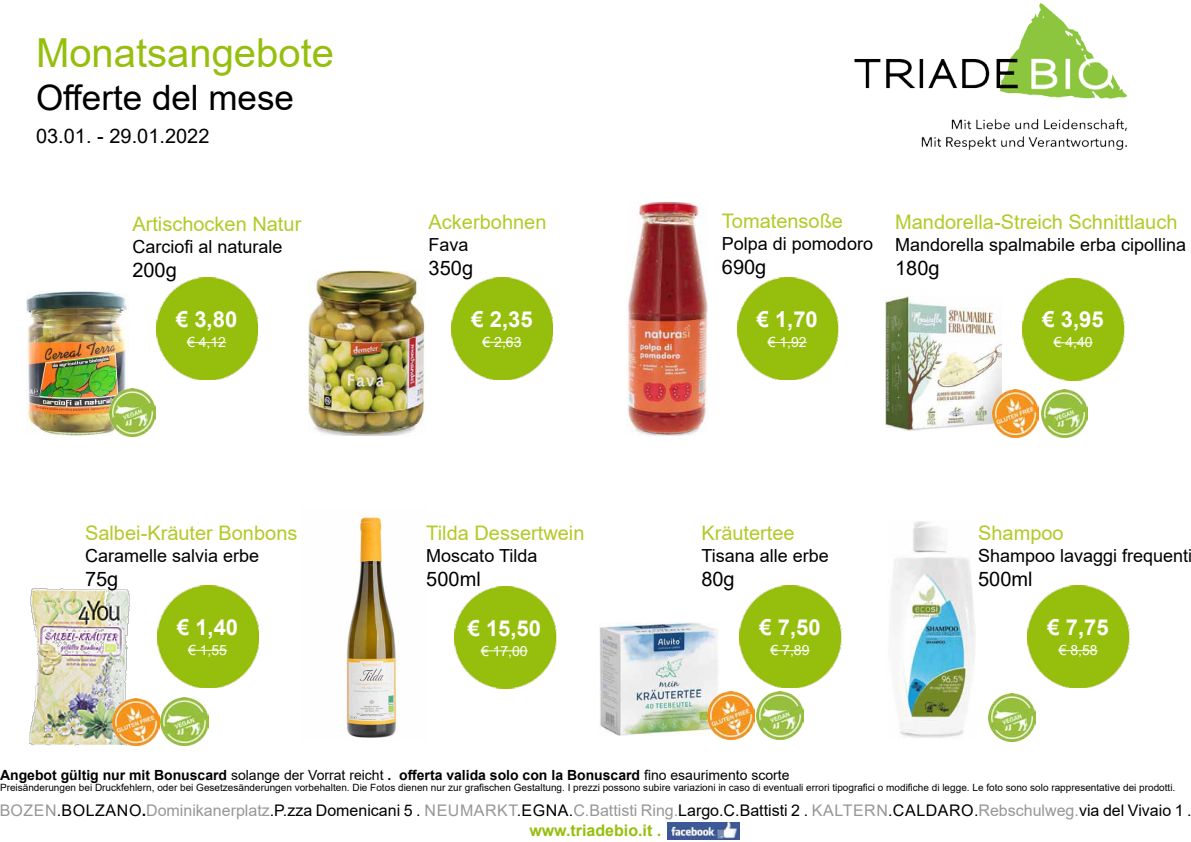
<style>
.page{position:relative;width:1191px;height:842px;background:#fff}
.page>*{position:absolute;margin:0;border:0;box-sizing:border-box;transform-origin:0 0}
.t1{font:40px "Arial";color:#96bf0d}
.t2{font:35px "Arial";color:#000}
.t3{font:700 22px "Arial";color:#fff}
.t4{font:20px "Arial";color:#b3ca28}
.t5{font:20px "Arial";color:#000}
.t6{font:18px "Arial";color:#000}
.t7{font:16px/19.2px "Arial";color:#000;text-align:center}
.t8{font:700 14px "Arial";color:#000}
.t9{font:14px "Arial";color:#fff}
.t10{font:10px "Arial";color:#000}
.s1{font-weight:400}
.s2{color:#969799}
.s3{font-weight:700}
.s4{font-weight:700;color:#96bf0d}
</style>
<div class="page">
<img style="left:668px;top:823px;width:71px;height:17px">
<img style="left:26px;top:292px;width:103px;height:143px">
<img style="left:345px;top:515px;width:54px;height:223px">
<img style="left:29px;top:588px;width:101px;height:158px">
<img style="left:599px;top:623px;width:119px;height:113px">
<img style="left:892px;top:521px;width:83px;height:217px">
<img style="left:308px;top:271px;width:117px;height:165px">
<img style="left:627px;top:202px;width:81px;height:234px">
<img style="left:885px;top:297px;width:116px;height:134px">
<img style="left:854px;top:3px;width:274px;height:147px">
<img style="left:113px;top:698px;width:95px;height:48px">
<img style="left:988px;top:694px;width:47px;height:47px">
<img style="left:110px;top:388px;width:46px;height:48px">
<img style="left:156px;top:278px;width:101px;height:102px">
<hr style="left:187px;top:342px;width:39px;height:1px;background:#fff">
<img style="left:452px;top:278px;width:101px;height:102px">
<hr style="left:482px;top:342px;width:39px;height:1px;background:#fff">
<img style="left:737px;top:278px;width:101px;height:102px">
<hr style="left:768px;top:342px;width:38px;height:1px;background:#fff">
<img style="left:1023px;top:278px;width:101px;height:102px">
<hr style="left:1053px;top:342px;width:39px;height:1px;background:#fff">
<img style="left:157px;top:586px;width:101px;height:102px">
<hr style="left:188px;top:650px;width:39px;height:1px;background:#fff">
<img style="left:454px;top:586px;width:102px;height:103px">
<hr style="left:481px;top:650px;width:47px;height:1px;background:#fff">
<img style="left:740px;top:586px;width:101px;height:102px">
<hr style="left:770px;top:650px;width:39px;height:1px;background:#fff">
<img style="left:1028px;top:586px;width:101px;height:102px">
<hr style="left:1058px;top:650px;width:39px;height:1px;background:#fff">
<img style="left:992px;top:390px;width:46px;height:47px">
<img style="left:1041px;top:390px;width:46px;height:47px">
<img style="left:708px;top:692px;width:46px;height:47px">
<img style="left:756px;top:692px;width:47px;height:47px">
<h1 class="t1" style="left:36px;top:26px;width:299px">Monatsangebote</h1>
<h2 class="t2" style="left:36px;top:73px;width:259px">Offerte del mese</h2>
<h3 class="t5" style="left:36px;top:122px;width:175px">03.01. - 29.01.2022</h3>
<h3 class="t4" style="left:132px;top:210px;width:170px">Artischocken Natur</h3>
<h3 class="t6" style="left:132px;top:234px;width:152px">Carciofi al naturale</h3>
<h3 class="t5" style="left:132px;top:256px;width:46px">200g</h3>
<h3 class="t3" style="left:176px;top:304px;width:63px">€ 3,80</h3>
<h3 class="t9" style="left:187px;top:333px;width:40px">€ 4,12</h3>
<h3 class="t4" style="left:85px;top:519px;width:214px">Salbei-Kräuter Bonbons</h3>
<h3 class="t6" style="left:85px;top:543px;width:176px">Caramelle salvia erbe</h3>
<h3 class="t5" style="left:85px;top:565px;width:35px">75g</h3>
<h3 class="t3" style="left:177px;top:612px;width:63px">€ 1,40</h3>
<h3 class="t9" style="left:188px;top:640px;width:40px">€ 1,55</h3>
<h3 class="t4" style="left:428px;top:208px;width:119px">Ackerbohnen</h3>
<h3 class="t6" style="left:428px;top:232px;width:42px">Fava</h3>
<h3 class="t5" style="left:428px;top:254px;width:46px">350g</h3>
<h3 class="t3" style="left:471px;top:304px;width:63px">€ 2,35</h3>
<h3 class="t9" style="left:482px;top:332px;width:40px">€ 2,63</h3>
<h3 class="t4" style="left:426px;top:519px;width:160px">Tilda Dessertwein</h3>
<h3 class="t6" style="left:426px;top:543px;width:113px">Moscato Tilda</h3>
<h3 class="t5" style="left:426px;top:565px;width:56px">500ml</h3>
<h3 class="t3" style="left:468px;top:612px;width:75px">€ 15,50</h3>
<h3 class="t9" style="left:481px;top:641px;width:48px">€ 17,00</h3>
<h3 class="t4" style="left:722px;top:207px;width:123px">Tomatensoße</h3>
<h3 class="t6" style="left:722px;top:231px;width:153px">Polpa di pomodoro</h3>
<h3 class="t5" style="left:722px;top:253px;width:46px">690g</h3>
<h3 class="t3" style="left:756px;top:304px;width:63px">€ 1,70</h3>
<h3 class="t9" style="left:768px;top:333px;width:40px">€ 1,92</h3>
<h3 class="t4" style="left:895px;top:208px;width:284px">Mandorella-Streich Schnittlauch</h3>
<h3 class="t6" style="left:895px;top:232px;width:292px">Mandorella spalmabile erba cipollina</h3>
<h3 class="t5" style="left:895px;top:254px;width:46px">180g</h3>
<h3 class="t3" style="left:1042px;top:304px;width:63px">€ 3,95</h3>
<h3 class="t9" style="left:1053px;top:333px;width:40px">€ 4,40</h3>
<h3 class="t4" style="left:701px;top:519px;width:95px">Kräutertee</h3>
<h3 class="t6" style="left:701px;top:543px;width:129px">Tisana alle erbe</h3>
<h3 class="t5" style="left:701px;top:565px;width:35px">80g</h3>
<h3 class="t3" style="left:759px;top:612px;width:63px">€ 7,50</h3>
<h3 class="t9" style="left:770px;top:641px;width:40px">€ 7,89</h3>
<h3 class="t4" style="left:978px;top:519px;width:87px">Shampoo</h3>
<h3 class="t6" style="left:978px;top:543px;width:216px">Shampoo lavaggi frequenti</h3>
<h3 class="t5" style="left:978px;top:565px;width:56px">500ml</h3>
<h3 class="t3" style="left:1047px;top:612px;width:63px">€ 7,75</h3>
<h3 class="t9" style="left:1058px;top:641px;width:40px">€ 8,58</h3>
<h3 class="t8" style="left:0;top:765px;width:791px">Angebot gültig nur mit Bonuscard <span class="s1">solange der Vorrat reicht</span> . offerta valida solo con la Bonuscard <span class="s1">fino esaurimento scorte</span></h3>
<h3 class="t7" style="left:-1px;top:801px;width:1194px"><span class="s2">Bozen</span>.BolzanO<span class="s3">.</span><span class="s2">Dominikanerplatz</span>.P.zza Domenicani 5 . <span class="s2">Neumarkt</span>.E gna.<span class="s2">C.Battisti Ring.</span>Largo.C.Battisti 2 . <span class="s2">Kaltern</span> .Caldaro .<span class="s2">Rebschulweg.</span>via del Vivaio 1 . <span class="s4">www.triadebio.it .</span></h3>
<p class="t10" style="left:0;top:780px;width:1176px">Preisänderungen bei Druckfehlern, oder bei Gesetzesänderungen vorbehalten. Die Fotos dienen nur zur grafischen Gestaltung. I prezzi possono subire variazioni in caso di eventuali errori tipografici o modifiche di legge. Le foto sono solo rappresentative dei prodotti.</p>
</div>
